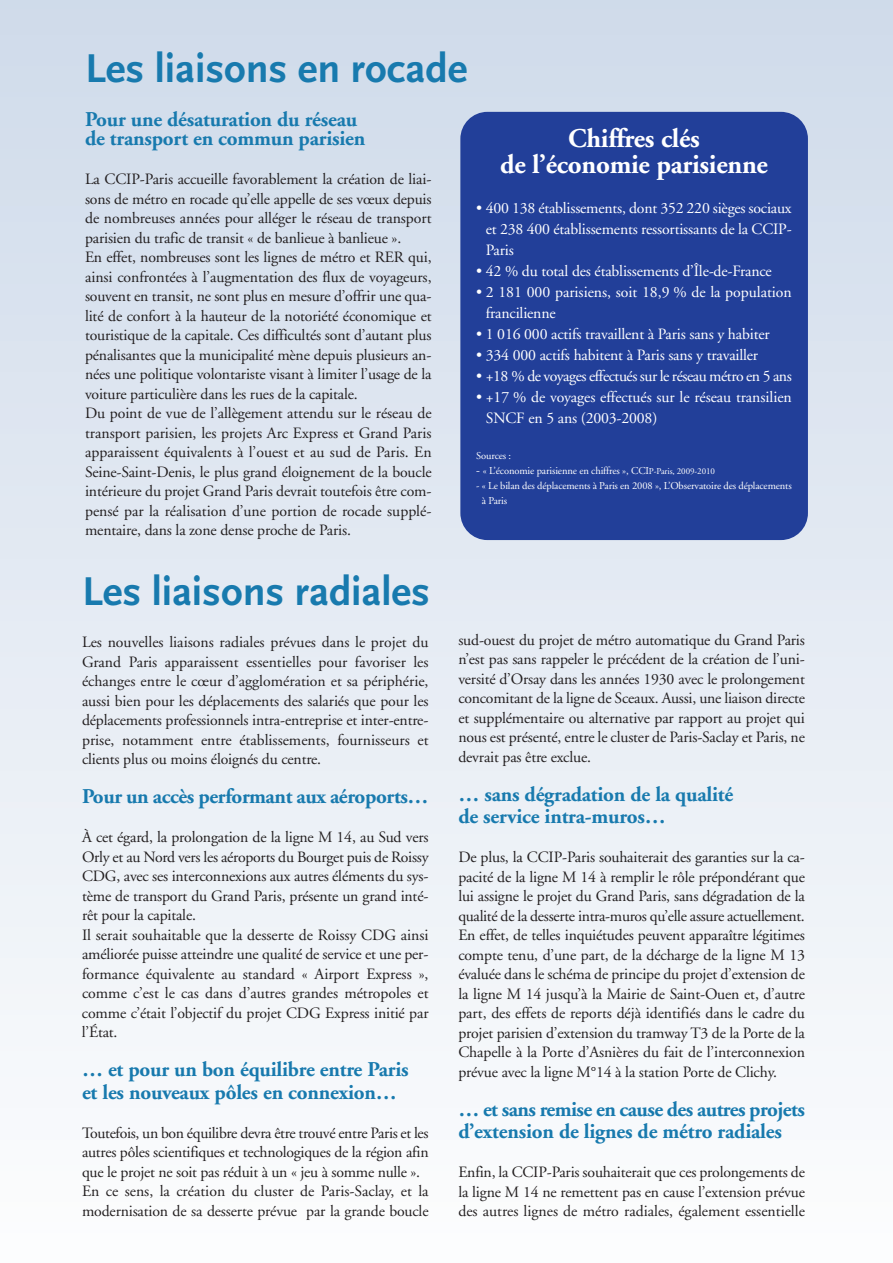
<style>
.page{position:relative;width:893px;height:1263px;background:#fff}
.page>*{position:absolute;margin:0;border:0;box-sizing:border-box;transform-origin:0 0}
.t1{font:700 42px "Scala Sans";color:#187aae}
.t2{font:700 27px/25.5px "Adobe Garamond";letter-spacing:-.01em;color:#fff;text-align:center}
.t3{font:700 21px/22.5px "Adobe Garamond";letter-spacing:-.01em;color:#187aae}
.t4{font:15.75px/19.5px "Adobe Garamond";letter-spacing:-.01em;color:#231f20;text-align:justify}
.t5{font:15.75px/21px "Adobe Garamond";letter-spacing:-.01em;color:#fff}
.t6{font:15.75px "Adobe Garamond";letter-spacing:-.03em;color:#fff}
.t7{font:10.5px/15px "Adobe Garamond";letter-spacing:-.01em;color:#fff}
.s1{font-size:12px}
.s2{font-size:9px}
</style>
<div class="page">
<div style="left:0;top:0;width:893px;height:1263px;background:linear-gradient(to bottom,#cfdaea,#fcfdfe)"></div>
<div style="left:460px;top:112px;width:348px;height:428px;background:#223f99;border-radius:27px"></div>
<h1 class="t1" style="left:85px;top:43px;width:384px">Les liaisons en rocade</h1>
<h3 class="t3" style="left:85px;top:111px;width:282px;line-height:19.5px">Pour une désaturation du réseau de transport en commun parisien</h3>
<p class="t4" style="left:85px;top:171px;width:348px;text-align:left">La CCIP-Paris accueille favorablement la création de liai&shy;sons de métro en rocade qu’elle appelle de ses vœux depuis de nombreuses années pour alléger le réseau de transport parisien du trafic de transit « de banlieue à banlieue ».<br>En effet, nombreuses sont les lignes de métro et RER qui, ainsi confrontées à l’augmentation des flux de voyageurs, souvent en transit, ne sont plus en mesure d’offrir une qua&shy;lité de confort à la hauteur de la notoriété économique et touristique de la capitale. Ces difficultés sont d’autant plus pénalisantes que la municipalité mène depuis plusieurs an&shy;nées une politique volontariste visant à limiter l’usage de la voiture particulière dans les rues de la capitale.<br>Du point de vue de l’allègement attendu sur le réseau de transport parisien, les projets Arc Express et Grand Paris apparaissent équivalents à l’ouest et au sud de Paris. En Seine-Saint-Denis, le plus grand éloignement de la boucle intérieure du projet Grand Paris devrait toutefois être com&shy;pensé par la réalisation d’une portion de rocade supplé&shy;mentaire, dans la zone dense proche de Paris.</p>
<h2 class="t2" style="left:500px;top:128px;width:269px">Chiffres clés<br>de l’économie parisienne</h2>
<p class="t5" style="left:486px;top:199px;width:307px;text-align:justify;text-indent:-10px">• 400 138 établissements, dont 352 220 sièges sociaux et 238 400 établissements ressortissants de la CCIP-Paris</p>
<p class="t5" style="left:476px;top:262px;width:297px">• 42 % du total des établissements d’Île-de-France</p>
<p class="t5" style="left:486px;top:283px;width:307px;text-indent:-10px">• 2 181 000 parisiens, soit 18,9 % de la population francilienne</p>
<p class="t5" style="left:476px;top:325px;width:295px">• 1 016 000 actifs travaillent à Paris sans y habiter</p>
<p class="t5" style="left:476px;top:346px;width:283px">• 334 000 actifs habitent à Paris sans y travailler</p>
<p class="t6" style="left:476px;top:370px;width:317px">• +18 % de voyages effectués sur le réseau métro en 5 ans</p>
<p class="t5" style="left:486px;top:388px;width:307px;text-indent:-10px">• +17 % de voyages effectués sur le réseau transilien<br>SNCF en 5 ans (2003-2008)</p>
<p class="t7" style="left:476px;top:449px;width:37px">Sources :</p>
<p class="t7" style="left:476px;top:464px;width:240px"><span class="s1">-</span> « L’économie parisienne en chiffres », CCI<span class="s2">P-Paris, 2009-2010</span></p>
<p class="t7" style="left:482px;top:479px;width:311px;text-indent:-6px">- « Le bilan des déplacements à Paris en 2008 », L’Observatoire des déplacements à Paris</p>
<h1 class="t1" style="left:82px;top:566px;width:349px">Les liaisons radiales</h1>
<p class="t4" style="left:82px;top:634px;width:348px">Les nouvelles liaisons radiales prévues dans le projet du Grand Paris apparaissent essentielles pour favoriser les échanges entre le cœur d’agglomération et sa périphérie, aussi bien pour les déplacements des salariés que pour les déplacements professionnels intra-entreprise et inter-entre&shy;prise, notamment entre établissements, fournisseurs et clients plus ou moins éloignés du centre.</p>
<h3 class="t3" style="left:82px;top:787px;width:348px">Pour un accès performant aux aéroports…</h3>
<p class="t4" style="left:82px;top:829px;width:348px;text-align:left">À cet égard, la prolongation de la ligne M 14, au Sud vers Orly et au Nord vers les aéroports du Bourget puis de Roissy CDG, avec ses interconnexions aux autres éléments du sys&shy;tème de transport du Grand Paris, présente un grand inté&shy;rêt pour la capitale.<br>Il serait souhaitable que la desserte de Roissy CDG ainsi améliorée puisse atteindre une qualité de service et une per&shy;formance équivalente au standard « Airport Express », comme c’est le cas dans d’autres grandes métropoles et comme c’était l’objectif du projet CDG Express initié par l’État.</p>
<h3 class="t3" style="left:82px;top:1060px;width:328px">… et pour un bon équilibre entre Paris et les nouveaux pôles en connexion…</h3>
<p class="t4" style="left:82px;top:1124px;width:348px;text-align:left">Toutefois, un bon équilibre devra être trouvé entre Paris et les autres pôles scientifiques et technologiques de la région afin que le projet ne soit pas réduit à un « jeu à somme nulle ».<br>En ce sens, la création du cluster de Paris-Saclay, et la modernisation de sa desserte prévue par la grande boucle</p>
<p class="t4" style="left:458px;top:631px;width:348px">sud-ouest du projet de métro automatique du Grand Paris n’est pas sans rappeler le précédent de la création de l’uni&shy;versité d’Orsay dans les années 1930 avec le prolongement concomitant de la ligne de Sceaux. Aussi, une liaison directe et supplémentaire ou alternative par rapport au projet qui nous est présenté, entre le cluster de Paris-Saclay et Paris, ne devrait pas être exclue.</p>
<h3 class="t3" style="left:458px;top:784px;width:276px">… sans dégradation de la qualité de service intra-muros…</h3>
<p class="t4" style="left:458px;top:849px;width:348px">De plus, la CCIP-Paris souhaiterait des garanties sur la ca&shy;pacité de la ligne M 14 à remplir le rôle prépondérant que lui assigne le projet du Grand Paris, sans dégradation de la qualité de la desserte intra-muros qu’elle assure actuellement.<br>En effet, de telles inquiétudes peuvent apparaître légitimes compte tenu, d’une part, de la décharge de la ligne M 13 évaluée dans le schéma de principe du projet d’extension de la ligne M 14 jusqu’à la Mairie de Saint-Ouen et, d’autre part, des effets de reports déjà identifiés dans le cadre du projet parisien d’extension du tramway T3 de la Porte de la Chapelle à la Porte d’Asnières du fait de l’interconnexion prévue avec la ligne M°14 à la station Porte de Clichy.</p>
<h3 class="t3" style="left:458px;top:1099px;width:348px">… et sans remise en cause des autres projets d’extension de lignes de métro radiales</h3>
<p class="t4" style="left:458px;top:1164px;width:348px">Enfin, la CCIP-Paris souhaiterait que ces prolongements de la ligne M 14 ne remettent pas en cause l’extension prévue des autres lignes de métro radiales, également essentielle</p>
</div>
